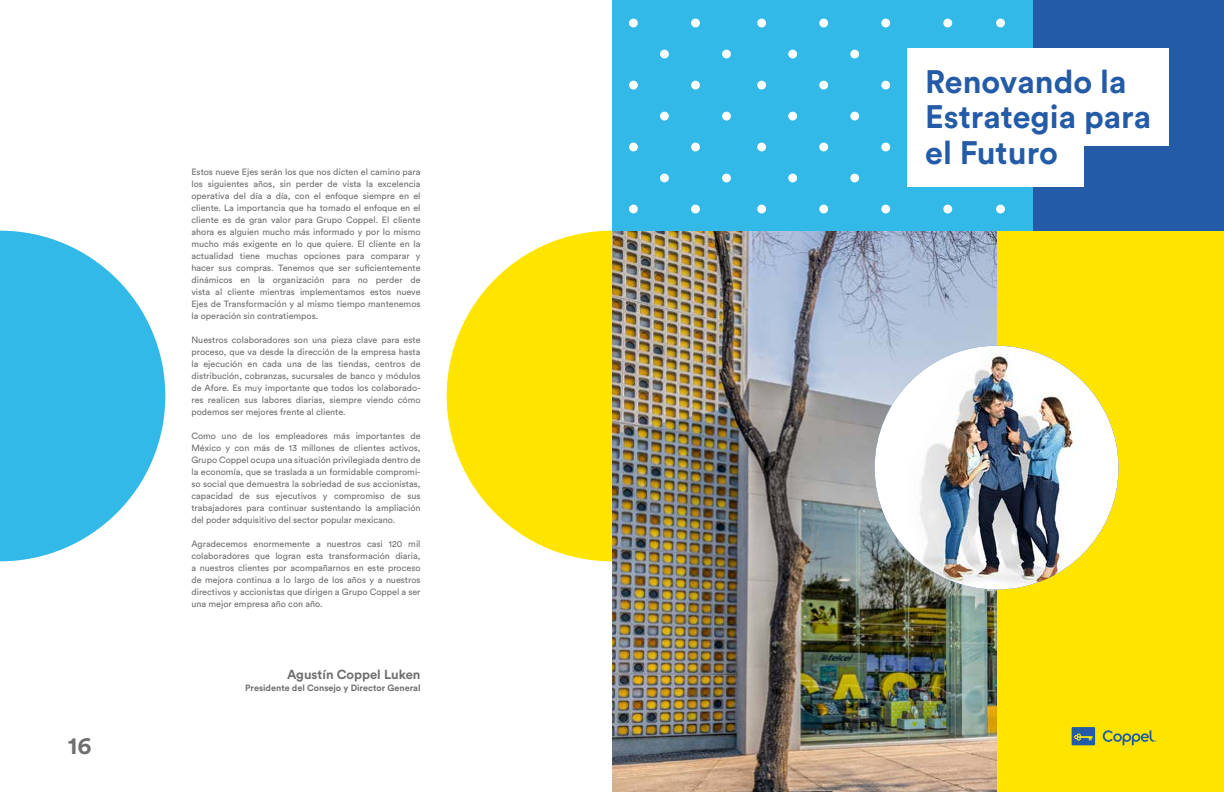
<style>
.page{position:relative;width:1224px;height:792px;background:#fff}
.page>*{position:absolute;margin:0;border:0;box-sizing:border-box;transform-origin:0 0}
.t1{font:700 32.3px/35.5px "Circular Std";color:#245ba7}
.t2{font:700 24px "Circular Std";color:#706f6f}
.t3{font:700 13px "Circular Std";color:#706f6f}
.t4{font:9px/12px "Circular Std";color:#706f6f;text-align:justify}
.t5{font:700 9px "Circular Std";color:#706f6f}
</style>
<div class="page">
<div style="left:612px;top:231px;width:612px;height:561px;background:#ffe400"></div>
<img style="left:612px;top:231px;width:384px;height:561px">
<div style="left:612px;top:0;width:612px;height:231px;background:#245ba7"></div>
<div style="left:612px;top:0;width:421px;height:231px;background:#33b9e7"></div>
<svg style="left:0;top:231px;width:165px;height:330px;fill:#33b9e7"></svg>
<svg style="left:447px;top:231px;width:165px;height:330px;fill:#ffe400"></svg>
<img style="left:875px;top:346px;width:243px;height:244px;border-radius:122px">
<div style="left:629px;top:19px;width:9px;height:8px;background:#fff;border-radius:50%"></div>
<div style="left:629px;top:81px;width:9px;height:9px;background:#fff;border-radius:50%"></div>
<div style="left:629px;top:143px;width:9px;height:8px;background:#fff;border-radius:50%"></div>
<div style="left:629px;top:205px;width:9px;height:8px;background:#fff;border-radius:50%"></div>
<div style="left:660px;top:50px;width:9px;height:8px;background:#fff;border-radius:50%"></div>
<div style="left:660px;top:112px;width:9px;height:9px;background:#fff;border-radius:50%"></div>
<div style="left:660px;top:174px;width:9px;height:8px;background:#fff;border-radius:50%"></div>
<div style="left:691px;top:19px;width:9px;height:8px;background:#fff;border-radius:50%"></div>
<div style="left:691px;top:81px;width:9px;height:9px;background:#fff;border-radius:50%"></div>
<div style="left:691px;top:143px;width:9px;height:8px;background:#fff;border-radius:50%"></div>
<div style="left:691px;top:205px;width:9px;height:8px;background:#fff;border-radius:50%"></div>
<div style="left:722px;top:50px;width:9px;height:8px;background:#fff;border-radius:50%"></div>
<div style="left:722px;top:112px;width:9px;height:9px;background:#fff;border-radius:50%"></div>
<div style="left:722px;top:174px;width:9px;height:8px;background:#fff;border-radius:50%"></div>
<div style="left:757px;top:19px;width:9px;height:8px;background:#fff;border-radius:50%"></div>
<div style="left:757px;top:81px;width:9px;height:9px;background:#fff;border-radius:50%"></div>
<div style="left:757px;top:143px;width:9px;height:8px;background:#fff;border-radius:50%"></div>
<div style="left:757px;top:205px;width:9px;height:8px;background:#fff;border-radius:50%"></div>
<div style="left:788px;top:50px;width:9px;height:8px;background:#fff;border-radius:50%"></div>
<div style="left:788px;top:112px;width:9px;height:9px;background:#fff;border-radius:50%"></div>
<div style="left:788px;top:174px;width:9px;height:8px;background:#fff;border-radius:50%"></div>
<div style="left:819px;top:19px;width:9px;height:8px;background:#fff;border-radius:50%"></div>
<div style="left:819px;top:81px;width:9px;height:9px;background:#fff;border-radius:50%"></div>
<div style="left:819px;top:143px;width:9px;height:8px;background:#fff;border-radius:50%"></div>
<div style="left:819px;top:205px;width:9px;height:8px;background:#fff;border-radius:50%"></div>
<div style="left:850px;top:50px;width:9px;height:8px;background:#fff;border-radius:50%"></div>
<div style="left:850px;top:112px;width:9px;height:9px;background:#fff;border-radius:50%"></div>
<div style="left:850px;top:174px;width:9px;height:8px;background:#fff;border-radius:50%"></div>
<div style="left:881px;top:19px;width:9px;height:8px;background:#fff;border-radius:50%"></div>
<div style="left:881px;top:81px;width:9px;height:9px;background:#fff;border-radius:50%"></div>
<div style="left:881px;top:143px;width:9px;height:8px;background:#fff;border-radius:50%"></div>
<div style="left:881px;top:205px;width:9px;height:8px;background:#fff;border-radius:50%"></div>
<div style="left:943px;top:19px;width:9px;height:8px;background:#fff;border-radius:50%"></div>
<div style="left:943px;top:205px;width:9px;height:8px;background:#fff;border-radius:50%"></div>
<div style="left:996px;top:19px;width:9px;height:8px;background:#fff;border-radius:50%"></div>
<div style="left:996px;top:205px;width:9px;height:8px;background:#fff;border-radius:50%"></div>
<div style="left:908px;top:48px;width:261px;height:98px;background:#fff"></div>
<div style="left:908px;top:89px;width:176px;height:97px;background:#fff"></div>
<div style="left:1072px;top:727px;width:23px;height:18px;background:#245ba7"></div>
<svg style="left:1103px;top:730px;width:53px;height:15px"></svg>
<svg style="left:1074px;top:733px;width:19px;height:8px"></svg>
<h2 class="t2" style="left:68px;top:730px;width:25px">16</h2>
<p class="t4" style="left:191px;top:166px;width:231px">Estos nueve Ejes serán los que nos dicten el camino para los siguientes años, sin perder de vista la excelencia operativa del día a día, con el enfoque siempre en el cliente. La importancia que ha tomado el enfoque en el cliente es de gran valor para Grupo Coppel. El cliente ahora es alguien mucho más informado y por lo mismo mucho más exigente en lo que quiere. El cliente en la actualidad tiene muchas opciones para comparar y hacer sus compras. Tenemos que ser suficientemente dinámicos en la organización para no perder de vista al cliente mientras implementamos estos nueve Ejes de Transformación y al mismo tiempo mantenemos la operación sin contratiempos.</p>
<p class="t4" style="left:191px;top:334px;width:231px">Nuestros colaboradores son una pieza clave para este proceso, que va desde la dirección de la empresa hasta la ejecución en cada una de las tiendas, centros de distribución, cobranzas, sucursales de banco y módulos de Afore. Es muy importante que todos los colaborado&shy;res realicen sus labores diarias, siempre viendo cómo podemos ser mejores frente al cliente.</p>
<p class="t4" style="left:191px;top:430px;width:231px">Como uno de los empleadores más importantes de México y con más de 13 millones de clientes activos, Grupo Coppel ocupa una situación privilegiada dentro de la economía, que se traslada a un formidable compromi&shy;so social que demuestra la sobriedad de sus accionistas, capacidad de sus ejecutivos y compromiso de sus trabajadores para continuar sustentando la ampliación del poder adquisitivo del sector popular mexicano.</p>
<p class="t4" style="left:191px;top:538px;width:231px">Agradecemos enormemente a nuestros casi 120 mil colaboradores que logran esta transformación diaria, a nuestros clientes por acompañarnos en este proceso de mejora continua a lo largo de los años y a nuestros directivos y accionistas que dirigen a Grupo Coppel a ser una mejor empresa año con año.</p>
<h3 class="t3" style="left:287px;top:666px;width:135px">Agustín Coppel Luken</h3>
<p class="t5" style="left:245px;top:682px;width:177px">Presidente del Consejo y Director General</p>
<h1 class="t1" style="left:925px;top:63px;width:228px">Renovando la<br>Estrategia para el Futuro</h1>
</div>
